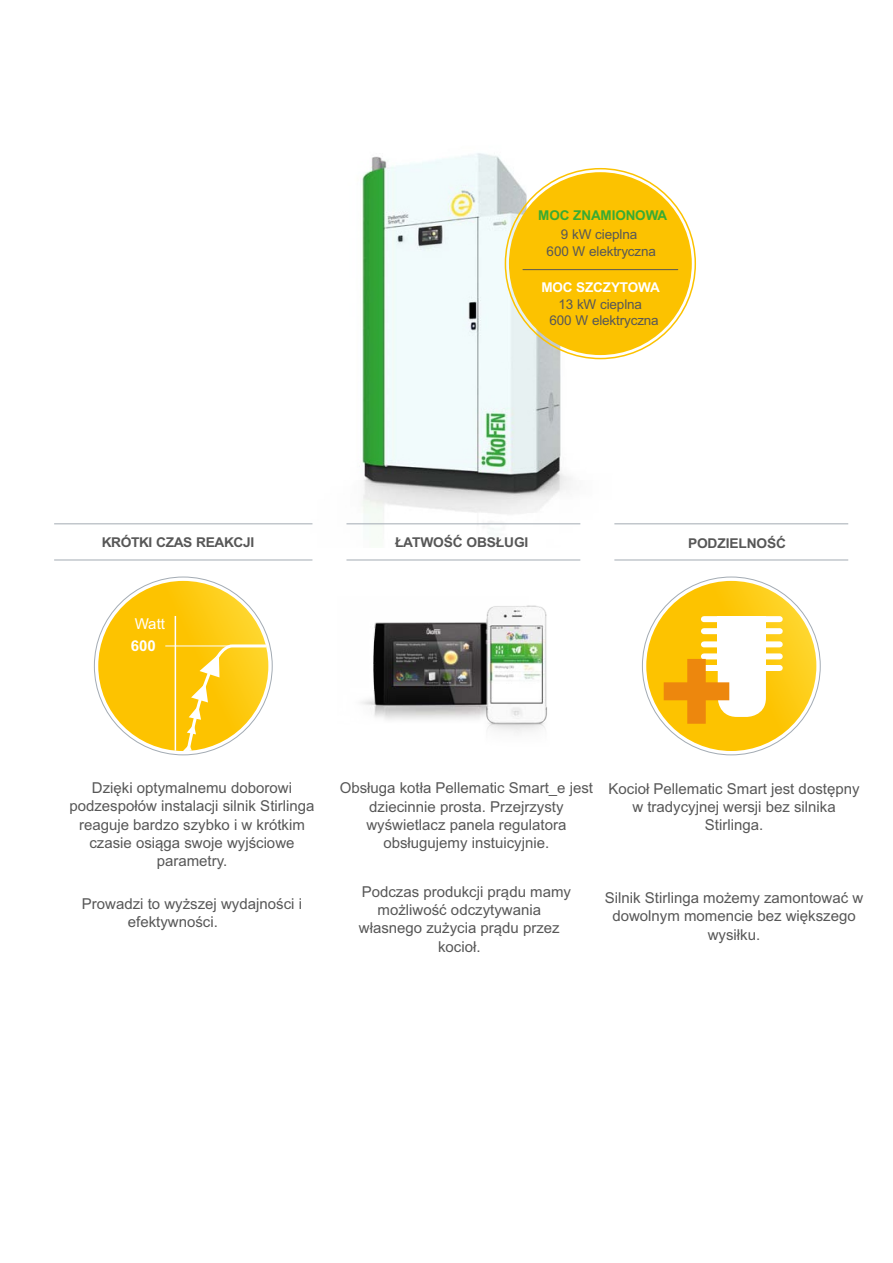
<style>
.page{position:relative;width:893px;height:1263px;background:#fff}
.page>*{position:absolute;margin:0;border:0;box-sizing:border-box;transform-origin:0 0}
.t1{font:15px/18.3px "Arial";color:#575757;text-align:center}
.t2{font:15px "Arial";color:#fff}
.t3{font:700 15px "Arial";color:#fff}
.t4{font:13.5px/17.4px "Arial";letter-spacing:-.01em;color:#575757;text-align:center}
.t5{font:700 13.5px "Arial";letter-spacing:-.01em;color:#575757}
.t6{font:700 13.5px "Arial";letter-spacing:-.03em;color:#575757}
.t7{font:700 13.5px "Arial";letter-spacing:-.01em;color:#38ab33}
.t8{font:700 13.5px "Arial";letter-spacing:-.01em;color:#fff}
</style>
<div class="page">
<img style="left:267px;top:153px;width:433px;height:376px">
<hr style="left:54px;top:523px;width:258px;height:1px;background:#a3abb3">
<hr style="left:346px;top:523px;width:234px;height:1px;background:#a3abb3">
<hr style="left:614px;top:523px;width:234px;height:1px;background:#a3abb3">
<hr style="left:54px;top:560px;width:258px;height:1px;background:#a3abb3">
<hr style="left:346px;top:560px;width:234px;height:1px;background:#a3abb3">
<hr style="left:614px;top:560px;width:234px;height:1px;background:#a3abb3">
<svg style="left:98px;top:581px;width:170px;height:170px;background:#fdc608"></svg>
<hr style="left:165px;top:646px;width:101px;height:1px;background:#fff">
<hr style="left:175px;top:616px;width:1px;height:135px;background:#fff">
<svg style="left:183px;top:643px;width:86px;height:111px"></svg>
<svg style="left:646px;top:581px;width:170px;height:170px;background:#fdc910"></svg>
<div style="left:704px;top:616px;width:76px;height:6px;background:#fff"></div>
<div style="left:704px;top:641px;width:76px;height:6px;background:#fff"></div>
<div style="left:704px;top:628px;width:76px;height:6px;background:#fff"></div>
<div style="left:704px;top:653px;width:76px;height:6px;background:#fff"></div>
<div style="left:704px;top:665px;width:76px;height:6px;background:#fff"></div>
<svg style="left:664px;top:615px;width:102px;height:109px"></svg>
<div style="left:509px;top:172px;width:183px;height:183px;background:#fcc200;border-radius:50%"></div>
<hr style="left:523px;top:269px;width:155px;height:1px;background:#575757">
<img style="left:361px;top:622px;width:119px;height:98px">
<img style="left:480px;top:605px;width:67px;height:128px">
<p class="t7" style="left:538px;top:210px;width:130px">MOC ZNAMIONOWA</p>
<p class="t4" style="left:547px;top:226px;width:111px">9 kW cieplna<br>600 W elektryczna</p>
<p class="t8" style="left:541px;top:282px;width:120px">MOC SZCZYTOWA</p>
<p class="t4" style="left:549px;top:297px;width:111px;line-height:16.2px">13 kW cieplna<br>600 W elektryczna</p>
<p class="t6" style="left:102px;top:537px;width:154px">KRÓTKI CZAS REAKCJI</p>
<p class="t5" style="left:395px;top:537px;width:135px">ŁATWOŚĆ OBSŁUGI</p>
<p class="t5" style="left:688px;top:538px;width:100px">PODZIELNOŚĆ</p>
<p class="t2" style="left:135px;top:618px;width:32px">Watt</p>
<p class="t3" style="left:131px;top:640px;width:27px">600</p>
<p class="t1" style="left:69px;top:780px;width:247px">Dzięki optymalnemu doborowi podzespołów instalacji silnik Stirlinga reaguje bardzo szybko i w krótkim czasie osiąga swoje wyjściowe parametry.</p>
<p class="t1" style="left:128px;top:896px;width:176px;text-align:left;text-indent:-46px">Prowadzi to wyższej wydajności i efektywności.</p>
<p class="t1" style="left:340px;top:780px;width:255px">Obsługa kotła Pellematic Smart_e jest dziecinnie prosta. Przejrzysty wyświetlacz panela regulatora obsługujemy instuicyjnie.</p>
<p class="t1" style="left:362px;top:884px;width:211px">Podczas produkcji prądu mamy</p>
<p class="t1" style="left:378px;top:902px;width:165px">możliwość odczytywania</p>
<p class="t1" style="left:359px;top:920px;width:202px">własnego zużycia prądu przez</p>
<p class="t1" style="left:438px;top:938px;width:44px">kocioł.</p>
<p class="t1" style="left:609px;top:781px;width:252px">Kocioł Pellematic Smart jest dostępny w tradycyjnej wersji bez silnika<br>Stirlinga.</p>
<p class="t1" style="left:605px;top:890px;width:260px">Silnik Stirlinga możemy zamontować w dowolnym momencie bez większego wysiłku.</p>
</div>
